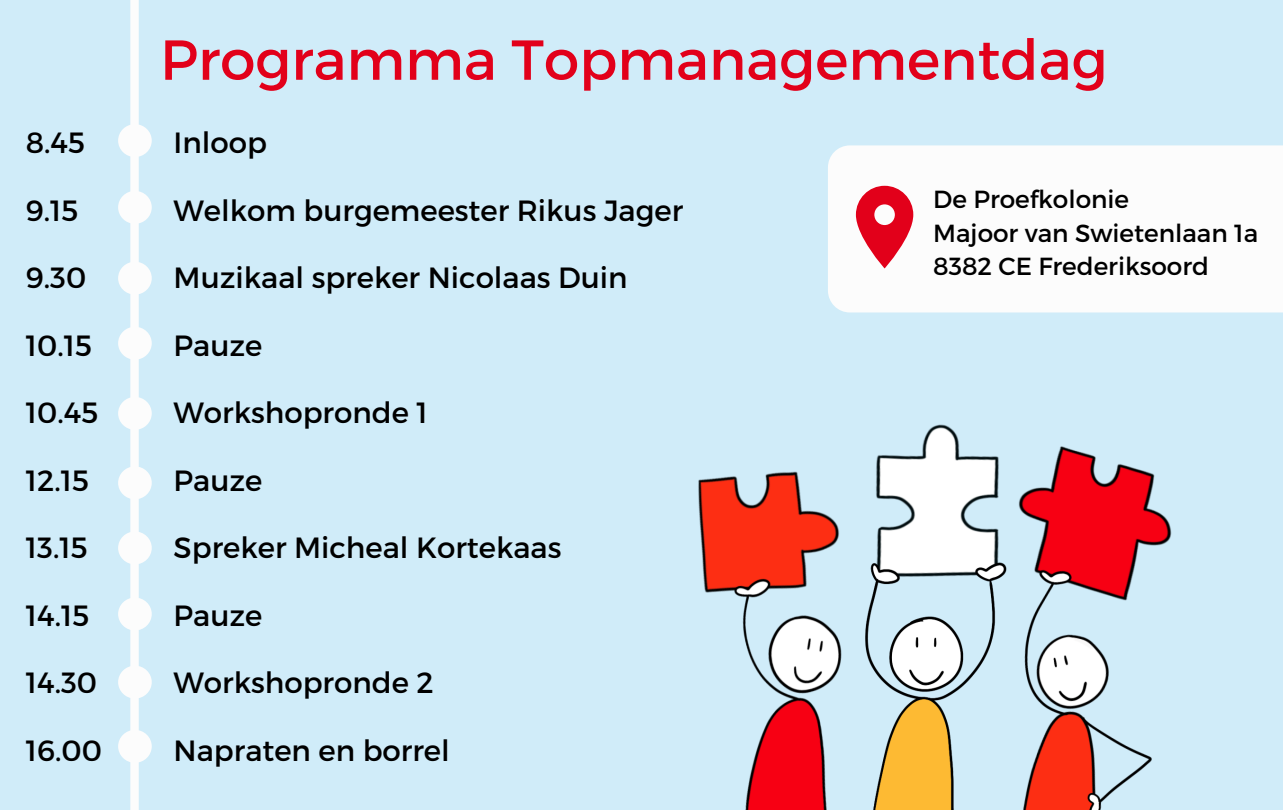
<style>
.page{position:relative;width:1283px;height:810px;background:#fff}
.page>*{position:absolute;margin:0;border:0;box-sizing:border-box;transform-origin:0 0}
.t1{font:56.25px "Montserrat";color:#e2001a}
.t2{font:29.25px "Montserrat";color:#000}
.t3{font:24.75px "Montserrat";color:#000}
</style>
<div class="page">
<div style="left:0;top:0;width:1282px;height:810px;background:#d0ecf9"></div>
<div style="left:130px;top:0;width:9px;height:810px;background:#fcfcfc"></div>
<svg style="left:118px;top:124px;width:34px;height:36px"></svg>
<svg style="left:118px;top:191px;width:34px;height:35px"></svg>
<svg style="left:118px;top:262px;width:34px;height:35px"></svg>
<svg style="left:118px;top:327px;width:34px;height:35px"></svg>
<svg style="left:118px;top:397px;width:34px;height:35px"></svg>
<svg style="left:118px;top:466px;width:34px;height:36px"></svg>
<svg style="left:118px;top:531px;width:34px;height:36px"></svg>
<svg style="left:118px;top:598px;width:34px;height:35px"></svg>
<svg style="left:118px;top:666px;width:34px;height:35px"></svg>
<svg style="left:118px;top:730px;width:34px;height:35px"></svg>
<div style="left:828px;top:145px;width:454px;height:167px;background:#fcfcfc"></div>
<img style="left:698px;top:424px;width:474px;height:386px">
<svg style="left:856px;top:186px;width:57px;height:82px;background:#eb6070"></svg>
<p class="t1" style="left:160px;top:23px;width:949px">Programma Topmanagementdag</p>
<p class="t2" style="left:26px;top:124px;width:61px">8.45</p>
<p class="t2" style="left:26px;top:191px;width:54px">9.15</p>
<p class="t2" style="left:26px;top:259px;width:62px">9.30</p>
<p class="t2" style="left:174px;top:124px;width:95px">Inloop</p>
<p class="t2" style="left:174px;top:191px;width:511px">Welkom burgemeester Rikus Jager</p>
<p class="t2" style="left:174px;top:259px;width:455px">Muzikaal spreker Nicolaas Duin</p>
<p class="t3" style="left:933px;top:183px;width:197px">De Proefkolonie</p>
<p class="t3" style="left:933px;top:217px;width:326px">Majoor van Swietenlaan 1a</p>
<p class="t3" style="left:933px;top:250px;width:277px">8382 CE Frederiksoord</p>
<p class="t2" style="left:26px;top:326px;width:68px">10.15</p>
<p class="t2" style="left:174px;top:326px;width:90px">Pauze</p>
<p class="t2" style="left:26px;top:394px;width:74px">10.45</p>
<p class="t2" style="left:174px;top:394px;width:256px">Workshopronde 1</p>
<p class="t2" style="left:26px;top:461px;width:65px">12.15</p>
<p class="t2" style="left:174px;top:461px;width:90px">Pauze</p>
<p class="t2" style="left:26px;top:529px;width:63px">13.15</p>
<p class="t2" style="left:174px;top:529px;width:389px">Spreker Micheal Kortekaas</p>
<p class="t2" style="left:26px;top:596px;width:65px">14.15</p>
<p class="t2" style="left:174px;top:596px;width:90px">Pauze</p>
<p class="t2" style="left:26px;top:664px;width:73px">14.30</p>
<p class="t2" style="left:26px;top:731px;width:78px">16.00</p>
<p class="t2" style="left:174px;top:664px;width:262px">Workshopronde 2</p>
<p class="t2" style="left:174px;top:731px;width:278px">Napraten en borrel</p>
</div>
